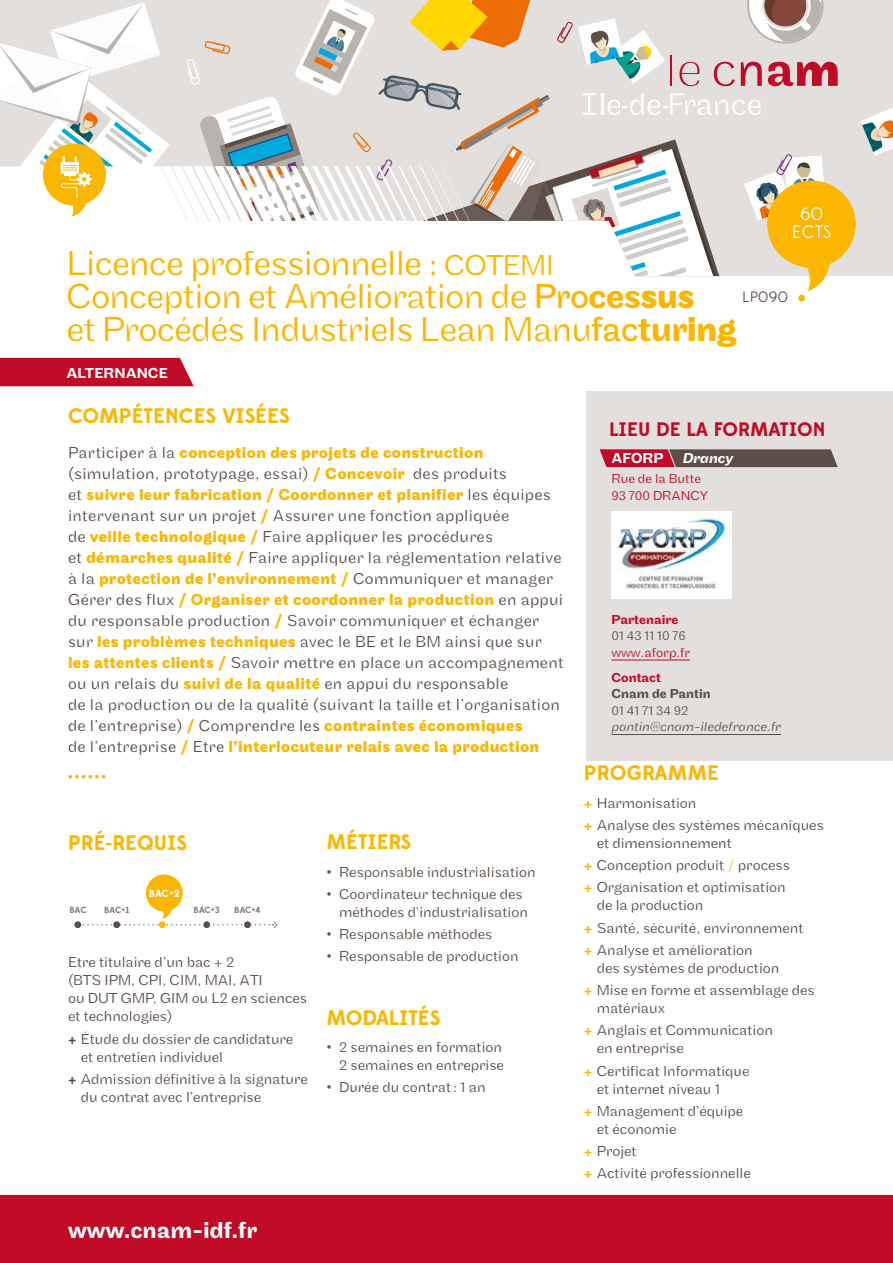
<style>
.page{position:relative;width:893px;height:1263px;background:#fff}
.page>*{position:absolute;margin:0;border:0;box-sizing:border-box;transform-origin:0 0}
.t1{font:300 36px/33px "Maple";letter-spacing:-.02em;color:#fab600}
.t2{font:500 24px "Maple";color:#fff}
.t3{font:700 21px "Edmondsans";color:#fab600}
.t4{font:700 19.5px "Edmondsans";color:#c10a25}
.t5{font:18px/18px "Edmondsans";letter-spacing:.025em;color:#fff;text-align:center}
.t6{font:300 16.5px/21px "Maple";letter-spacing:.02em;color:#5c4e47}
.t7{font:300 15px/22.2px "Maple";color:#5c4e47}
.t8{font:500 15px "Maple";color:#fff}
.t9{font:italic 500 15px "Maple";color:#fff}
.t10{font:15px "Edmondsans";letter-spacing:.025em;color:#5c4e47}
.t11{font:300 13.5px/16.5px "Maple";color:#c10a25}
.t12{font:italic 300 13.5px "Maple";color:#5c4e47}
.t13{font:300 13.5px "Maple";color:#5c4e47}
.t14{font:500 13.5px "Maple";color:#c10a25}
.t15{font:500 13.5px "Maple";color:#5c4e47}
.t16{font:700 13.5px "Maple";color:#fab600}
.t17{font:700 10.5px "Edmondsans";color:#fff}
.t18{font:700 9px "Edmondsans";letter-spacing:-.01em;color:#887c77}
.s1{font-size:30px}
.s2{font-weight:400}
.s3{font-weight:500}
.s4{font-weight:700}
.s5{font-weight:700;color:#fab600}
.s6{font-weight:700;color:#f9b600}
.s7{font-weight:500;color:#fab600}
.s8{color:#fab600}
</style>
<div class="page">
<div style="left:838px;top:0;width:55px;height:276px;background:#e2dfdd"></div>
<svg style="left:860px;top:108px;width:33px;height:48px"></svg>
<div style="left:587px;top:391px;width:306px;height:370px;background:#e2dfdd"></div>
<div style="left:0;top:1195px;width:893px;height:68px;background:#c10a25"></div>
<div style="left:767px;top:181px;width:89px;height:87px;background:#fab600;border-radius:50%"></div>
<div style="left:798px;top:295px;width:7px;height:6px;background:#fab600;border-radius:50%"></div>
<div style="left:74px;top:921px;width:7px;height:7px;background:#5c4e47;border-radius:50%"></div>
<div style="left:146px;top:874px;width:37px;height:37px;background:#fab600;border-radius:50%"></div>
<svg style="left:79px;top:904px;width:199px;height:25px"></svg>
<div style="left:0;top:358px;width:194px;height:28px;background:#c10a25"></div>
<svg style="left:600px;top:449px;width:238px;height:18px;background:#7f4245"></svg>
<hr style="left:611px;top:660px;width:79px;height:1px;background:#c10a25">
<hr style="left:611px;top:734px;width:170px;height:1px;background:#5c4e47">
<img style="left:611px;top:511px;width:120px;height:87px">
<svg style="left:0;top:0;width:838px;height:291px"></svg>
<p class="t5" style="left:792px;top:205px;width:41px">60<br>ECTS</p>
<h1 class="t1" style="left:67px;top:246px;width:672px">Licence professionnelle : <span class="s1">COTEMI<br></span>Conception et Amélioration de <span class="s2">Pro</span><span class="s3">ces</span><span class="s4">sus<br></span>et Procédés Industriels Lean Manu<span class="s2">fac</span><span class="s3">tur</span><span class="s4">ing</span></h1>
<p class="t10" style="left:742px;top:288px;width:48px">LP090</p>
<p class="t8" style="left:66px;top:365px;width:103px">ALTERNANCE</p>
<p class="t3" style="left:68px;top:403px;width:223px">COMPÉTENCES VISÉES</p>
<p class="t6" style="left:68px;top:442px;width:497px">Participer à la <span class="s5">conception des projets de construction </span>(simulation, prototypage, essai) <span class="s5">/ Concevoir</span> des produits<br>et <span class="s5">suivre leur fabrication / Coordonner et planifier</span> les équipes intervenant sur un projet <span class="s5">/</span> Assurer une fonction appliquée<br>de <span class="s5">veille technologique /</span> Faire appliquer les procédures<br>et <span class="s5">démarches qualité /</span> Faire appliquer la réglementation relative à la <span class="s5">protection de l’environnement /</span> Communiquer et manager Gérer des flux <span class="s5">/ Organiser et coordonner la production</span> en appui du responsable production <span class="s5">/</span> Savoir communiquer et échanger sur <span class="s5">les problèmes techniques</span> avec le BE et le BM ainsi que sur <span class="s5">les attentes clients /</span> Savoir mettre en place un accompagnement ou un relais du <span class="s5">suivi de la qualité</span> en appui du responsable<br>de la production ou de la qualité (suivant la taille et l’organisation de l’entreprise) <span class="s6">/</span> Comprendre les <span class="s6">contraintes économiques<br></span>de l’entreprise <span class="s5">/</span> Etre <span class="s5">l’interlocuteur relais avec la production</span></p>
<p class="t16" style="left:68px;top:769px;width:40px">••••••</p>
<p class="t3" style="left:68px;top:829px;width:120px">PRÉ-REQUIS</p>
<p class="t17" style="left:149px;top:886px;width:32px">BAC+2</p>
<p class="t18" style="left:69px;top:904px;width:19px">BAC</p>
<p class="t18" style="left:104px;top:904px;width:27px">BAC+1</p>
<p class="t18" style="left:194px;top:904px;width:28px">BAC+3</p>
<p class="t18" style="left:234px;top:904px;width:28px">BAC+4</p>
<p class="t7" style="left:68px;top:953px;width:241px;line-height:18px">Etre titulaire d’un bac + 2<br>(BTS IPM, CPI, CIM, MAI, ATI<br>ou DUT GMP, GIM ou L2 en sciences et technologies)</p>
<p class="t7" style="left:81px;top:1030px;width:214px;line-height:18px;text-indent:-13px"><span class="s3">+</span> Étude du dossier de candidature et entretien individuel</p>
<p class="t7" style="left:81px;top:1070px;width:229px;line-height:18px;text-indent:-13px"><span class="s3">+</span> Admission définitive à la signature du contrat avec l’entreprise</p>
<p class="t3" style="left:326px;top:829px;width:86px">MÉTIERS</p>
<p class="t7" style="left:326px;top:860px;width:211px">• Responsable industrialisation</p>
<p class="t7" style="left:339px;top:885px;width:190px;line-height:18px;text-indent:-13px">• Coordinateur technique des méthodes d’industrialisation</p>
<p class="t7" style="left:326px;top:923px;width:168px">• Responsable méthodes</p>
<p class="t7" style="left:326px;top:945px;width:194px">• Responsable de production</p>
<p class="t3" style="left:326px;top:1004px;width:115px">MODALITÉS</p>
<p class="t7" style="left:326px;top:1038px;width:179px;line-height:18px;text-align:right">• 2 semaines en formation<br>2 semaines en entreprise</p>
<p class="t7" style="left:326px;top:1076px;width:161px">• Durée du contrat: 1 an</p>
<h2 class="t2" style="left:68px;top:1216px;width:191px">www.cnam-idf.fr</h2>
<p class="t4" style="left:609px;top:417px;width:218px">LIEU DE LA FORMATION</p>
<p class="t8" style="left:611px;top:449px;width:53px">AFORP</p>
<p class="t9" style="left:683px;top:449px;width:52px">Drancy</p>
<p class="t11" style="left:611px;top:471px;width:98px">Rue de la Butte<br>93 700 DRANCY</p>
<p class="t14" style="left:611px;top:612px;width:69px">Partenaire</p>
<p class="t13" style="left:611px;top:628px;width:76px">01 43 11 10 76</p>
<p class="t11" style="left:611px;top:644px;width:80px">www.aforp.fr</p>
<p class="t14" style="left:611px;top:670px;width:51px">Contact</p>
<p class="t15" style="left:611px;top:686px;width:101px">Cnam de Pantin</p>
<p class="t13" style="left:611px;top:703px;width:79px">01 41 71 34 92</p>
<p class="t12" style="left:611px;top:719px;width:171px">pantin@cnam-iledefrance.fr</p>
<p class="t3" style="left:584px;top:760px;width:137px">PROGRAMME</p>
<p class="t7" style="left:584px;top:791px;width:241px"><span class="s7">+</span> Harmonisation<br><span class="s7">+</span> Analyse des systèmes mécaniques</p>
<p class="t7" style="left:584px;top:832px;width:208px;text-indent:13px">et dimensionnement<br><span class="s7">+</span> Conception produit <span class="s8">/</span> process <span class="s7">+</span> Organisation et optimisation</p>
<p class="t7" style="left:584px;top:894px;width:221px;text-indent:13px">de la production<br><span class="s7">+</span> Santé, sécurité, environnement <span class="s7">+</span> Analyse et amélioration</p>
<p class="t7" style="left:584px;top:957px;width:232px;text-indent:13px">des systèmes de production<br><span class="s7">+</span> Mise en forme et assemblage des</p>
<p class="t7" style="left:584px;top:997px;width:190px;text-indent:13px">matériaux<br><span class="s7">+</span> Anglais et Communication</p>
<p class="t7" style="left:584px;top:1037px;width:167px;text-indent:13px">en entreprise<br><span class="s7">+</span> Certificat Informatique</p>
<p class="t7" style="left:584px;top:1077px;width:161px;text-indent:13px">et internet niveau 1<br><span class="s7">+</span> Management d’équipe</p>
<p class="t7" style="left:584px;top:1118px;width:168px;text-indent:13px">et économie<br><span class="s7">+</span> Projet<br><span class="s7">+</span> Activité professionnelle</p>
</div>
